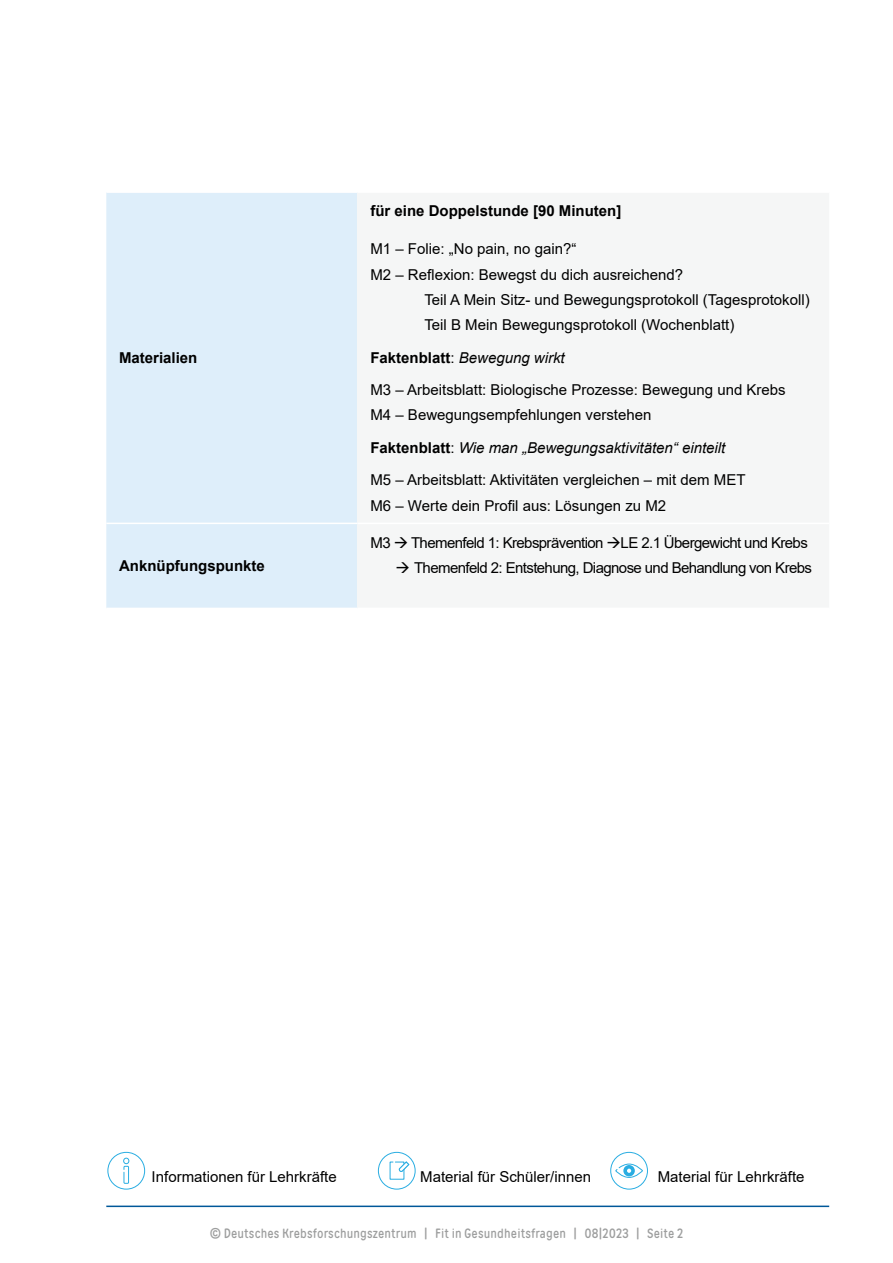
<style>
.page{position:relative;width:893px;height:1263px;background:#fff}
.page>*{position:absolute;margin:0;border:0;box-sizing:border-box;transform-origin:0 0}
.t1{font:15px/32.5px "Arial";color:#000}
.t2{font:15px "Arial";letter-spacing:-.04em;color:#000}
.t3{font:700 15px "Arial";color:#000}
.t4{font:13.5px "Matias";letter-spacing:.01em;color:#9d9e9e}
.s1{font-weight:700}
.s2{font-style:italic}
</style>
<div class="page">
<hr style="left:106px;top:1205px;width:723px;height:2px;background:#005899">
<div style="left:106px;top:193px;width:251px;height:415px;background:#deeefa"></div>
<hr style="left:357px;top:193px;width:1px;height:330px;background:#f5f6f6">
<hr style="left:357px;top:524px;width:1px;height:84px;background:#f5f6f6">
<hr style="left:106px;top:523px;width:252px;height:1px;background:#fff">
<div style="left:610px;top:1152px;width:38px;height:37px;background:#fff;border:1px solid #29ade2;border-radius:50%"></div>
<svg style="left:615px;top:1163px;width:28px;height:15px"></svg>
<div style="left:378px;top:1152px;width:38px;height:37px;background:#fff;border:1px solid #29ade2;border-radius:50%"></div>
<svg style="left:389px;top:1161px;width:21px;height:19px"></svg>
<div style="left:107px;top:1152px;width:38px;height:37px;background:#fff;border:1px solid #29ade2;border-radius:50%"></div>
<svg style="left:123px;top:1157px;width:7px;height:27px"></svg>
<p class="t3" style="left:119px;top:347px;width:80px">Materialien</p>
<p class="t3" style="left:119px;top:555px;width:147px">Anknüpfungspunkte</p>
<p class="t3" style="left:370px;top:200px;width:252px">für eine Doppelstunde [90 Minuten]</p>
<p class="t1" style="left:370px;top:233px;width:207px">M1 – Folie: „No pain, no gain?“</p>
<p class="t1" style="left:370px;top:258px;width:314px">M2 – Reflexion: Bewegst du dich ausreichend?</p>
<p class="t1" style="left:424px;top:283px;width:387px">Teil A Mein Sitz- und Bewegungsprotokoll (Tagesprotokoll)</p>
<p class="t1" style="left:424px;top:308px;width:311px">Teil B Mein Bewegungsprotokoll (Wochenblatt)</p>
<p class="t1" style="left:370px;top:341px;width:417px"><span class="s1">Faktenblatt</span>: <span class="s2">Bewegung wirkt<br></span>M3 – Arbeitsblatt: Biologische Prozesse: Bewegung und Krebs</p>
<p class="t1" style="left:370px;top:399px;width:377px">M4 – Bewegungsempfehlungen verstehen<br><span class="s1">Faktenblatt</span>: <span class="s2">Wie man „Bewegungsaktivitäten“ einteilt<br></span>M5 – Arbeitsblatt: Aktivitäten vergleichen – mit dem MET</p>
<p class="t1" style="left:370px;top:489px;width:297px">M6 – Werte dein Profil aus: Lösungen zu M2</p>
<p class="t2" style="left:370px;top:532px;width:439px">M3 → Themenfeld 1: Krebsprävention →LE 2.1 Übergewicht und Krebs</p>
<p class="t2" style="left:395px;top:557px;width:418px">→ Themenfeld 2: Entstehung, Diagnose und Behandlung von Krebs</p>
<p class="t1" style="left:152px;top:1160px;width:187px">Informationen für Lehrkräfte</p>
<p class="t1" style="left:420px;top:1160px;width:172px">Material für Schüler/innen</p>
<p class="t1" style="left:658px;top:1160px;width:148px">Material für Lehrkräfte</p>
<p class="t4" style="left:210px;top:1225px;width:475px">© Deutsches Krebsforschungszentrum | Fit in Gesundheitsfragen | 08|2023 | Seite 2</p>
</div>
